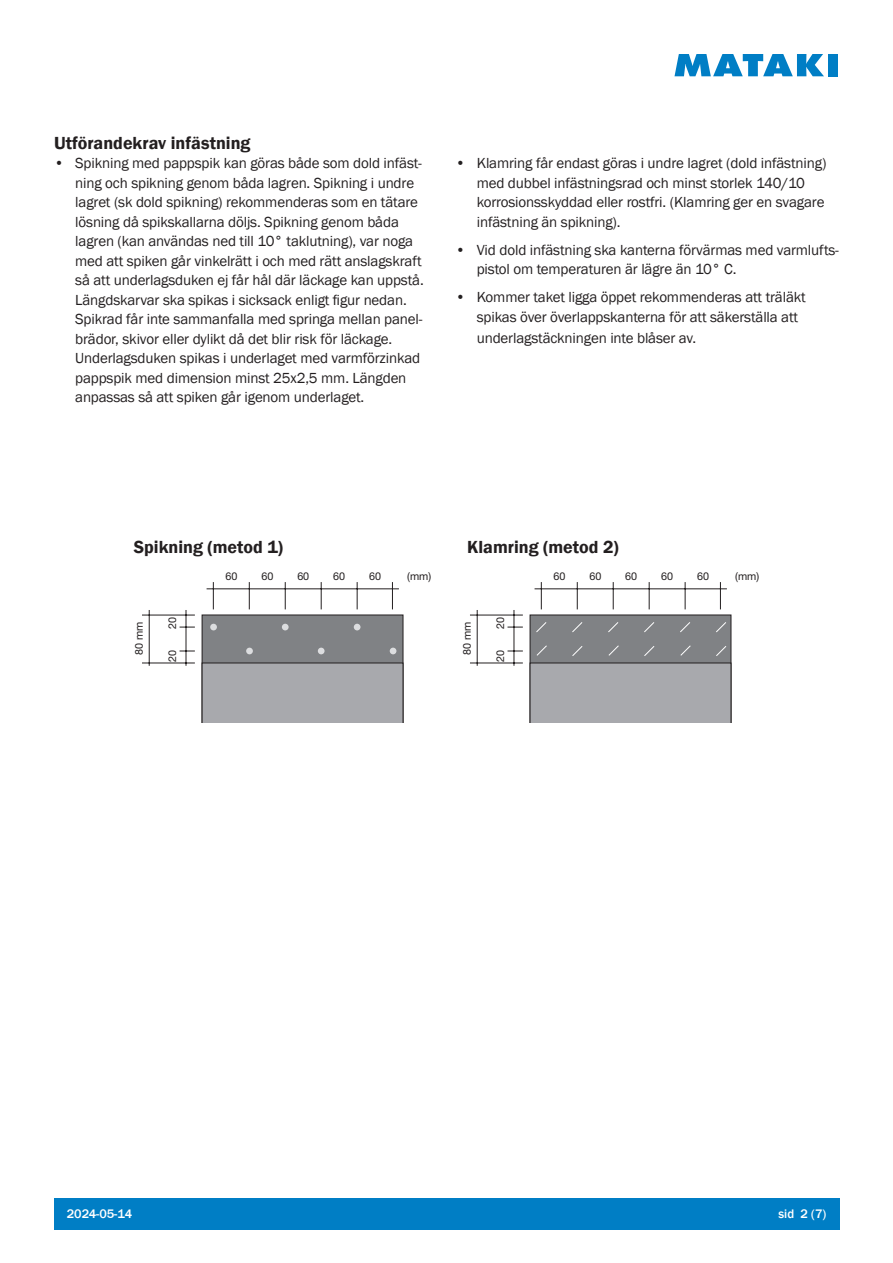
<style>
.page{position:relative;width:893px;height:1263px;background:#fff}
.page>*{position:absolute;margin:0;border:0;box-sizing:border-box;transform-origin:0 0}
.t1{font:600 18px "Franklin Gothic";color:#231f20}
.t2{font:15px/19.5px "Franklin Gothic";letter-spacing:-.01em;color:#231f20}
.t3{font:500 12.75px "Franklin Gothic";color:#fff}
.t4{font:10.8px "Helvetica Neue LT Std";color:#231f20}
</style>
<div class="page">
<div style="left:54px;top:1198px;width:785px;height:32px;background:#007ec5"></div>
<svg style="left:674px;top:54px;width:150px;height:22px"></svg>
<div style="left:828px;top:54px;width:10px;height:22px;background:#007ec5"></div>
<hr style="left:142px;top:615px;width:53px;height:1px;background:#231f20">
<hr style="left:186px;top:610px;width:1px;height:56px;background:#231f20">
<hr style="left:149px;top:610px;width:1px;height:56px;background:#231f20">
<hr style="left:142px;top:663px;width:53px;height:1px;background:#231f20">
<svg style="left:180px;top:627px;width:15px;height:1px"></svg>
<svg style="left:180px;top:651px;width:15px;height:1px"></svg>
<svg style="left:202px;top:582px;width:201px;height:141px"></svg>
<hr style="left:470px;top:615px;width:53px;height:1px;background:#231f20">
<hr style="left:514px;top:610px;width:1px;height:56px;background:#231f20">
<hr style="left:477px;top:610px;width:1px;height:56px;background:#231f20">
<hr style="left:470px;top:663px;width:53px;height:1px;background:#231f20">
<svg style="left:507px;top:627px;width:16px;height:1px"></svg>
<svg style="left:507px;top:651px;width:16px;height:1px"></svg>
<svg style="left:530px;top:582px;width:201px;height:141px"></svg>
<p class="t1" style="left:54px;top:132px;width:198px">Utförandekrav infästning</p>
<p class="t2" style="left:75px;top:154px;width:350px;text-indent:-21px">• Spikning med pappspik kan göras både som dold infäst&shy;ning och spikning genom båda lagren. Spikning i undre lagret (sk dold spikning) rekommenderas som en tätare lösning då spikskallarna döljs. Spikning genom båda lagren (kan användas ned till 10° taklutning), var noga med att spiken går vinkelrätt i och med rätt anslagskraft så att underlagsduken ej får hål där läckage kan uppstå.<br>Längdskarvar ska spikas i sicksack enligt figur nedan.<br>Spikrad får inte sammanfalla med springa mellan panel&shy;brädor, skivor eller dylikt då det blir risk för läckage.<br>Underlagsduken spikas i underlaget med varmförzinkad pappspik med dimension minst 25x2,5 mm. Längden anpassas så att spiken går igenom underlaget.</p>
<p class="t2" style="left:477px;top:154px;width:351px;text-indent:-21px">• Klamring får endast göras i undre lagret (dold infästning) med dubbel infästningsrad och minst storlek 140/10 korrosionsskyddad eller rostfri. (Klamring ger en svagare infästning än spikning).</p>
<p class="t2" style="left:477px;top:240px;width:364px;text-indent:-21px">• Vid dold infästning ska kanterna förvärmas med varmlufts&shy;pistol om temperaturen är lägre än 10° C.</p>
<p class="t2" style="left:477px;top:288px;width:331px;text-indent:-21px">• Kommer taket ligga öppet rekommenderas att träläkt spikas över överlappskanterna för att säkerställa att</p>
<p class="t2" style="left:477px;top:328px;width:221px">underlagstäckningen inte blåser av.</p>
<p class="t1" style="left:134px;top:536px;width:151px">Spikning (metod 1)</p>
<p class="t1" style="left:467px;top:536px;width:153px">Klamring (metod 2)</p>
<p class="t4" style="left:132px;top:655px;width:35px;rotate:-90deg">80 mm</p>
<p class="t4" style="left:166px;top:629px;width:13px;rotate:-90deg">20</p>
<p class="t4" style="left:166px;top:662px;width:13px;rotate:-90deg">20</p>
<p class="t4" style="left:226px;top:570px;width:13px">60</p>
<p class="t4" style="left:261px;top:570px;width:13px">60</p>
<p class="t4" style="left:297px;top:570px;width:13px">60</p>
<p class="t4" style="left:333px;top:570px;width:13px">60</p>
<p class="t4" style="left:369px;top:570px;width:13px">60</p>
<p class="t4" style="left:407px;top:570px;width:25px">(mm)</p>
<p class="t4" style="left:554px;top:570px;width:13px">60</p>
<p class="t4" style="left:460px;top:655px;width:35px;rotate:-90deg">80 mm</p>
<p class="t4" style="left:494px;top:629px;width:13px;rotate:-90deg">20</p>
<p class="t4" style="left:494px;top:662px;width:13px;rotate:-90deg">20</p>
<p class="t4" style="left:589px;top:570px;width:13px">60</p>
<p class="t4" style="left:625px;top:570px;width:13px">60</p>
<p class="t4" style="left:661px;top:570px;width:13px">60</p>
<p class="t4" style="left:697px;top:570px;width:13px">60</p>
<p class="t4" style="left:735px;top:570px;width:25px">(mm)</p>
<p class="t3" style="left:67px;top:1206px;width:67px">2024-05-14</p>
<p class="t3" style="left:778px;top:1206px;width:49px">sid 2 (7)</p>
</div>
